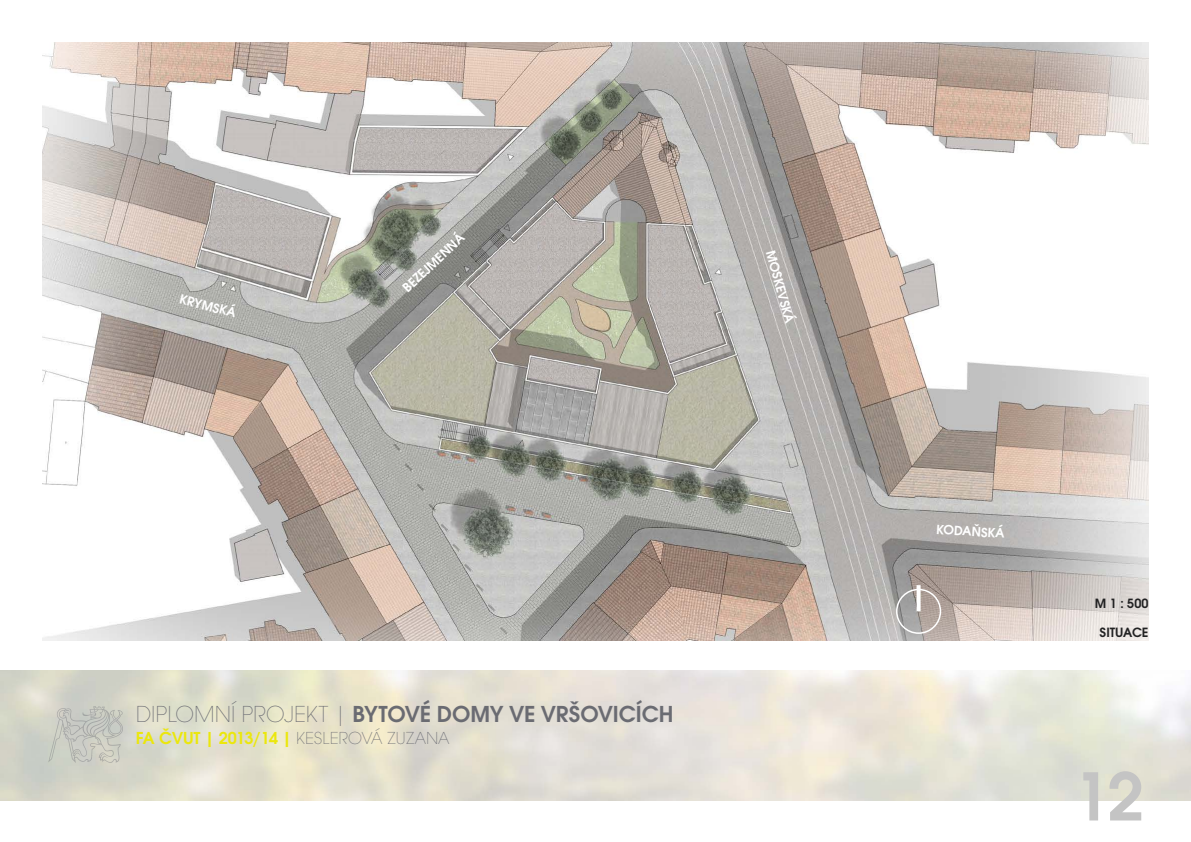
<style>
.page{position:relative;width:1191px;height:842px;background:#fff}
.page>*{position:absolute;margin:0;border:0;box-sizing:border-box;transform-origin:0 0}
.t1{font:72px "Avant Gar Got Itc TOT Dem";color:#c4c4c4}
.t2{font:24px "Avant Gar Got Itc TOT Dem";color:#6a6b72}
.t3{font:18px "Avant Gar Got Itc TOT Dem";letter-spacing:-.015em;color:#ebe70d}
.t4{font:14px "Avant Gar Got Itc TOT Dem";color:#fff}
.t5{font:14px "Avant Gar Got Itc TOT Dem";color:#222223}
.s1{font-family:"Avant Gar Got Itc TOT";font-weight:300;font-stretch:expanded}
.s2{font-family:"Avant Gar Got Itc TOT";font-weight:300;font-stretch:expanded;color:#6a6b72}
</style>
<div class="page">
<svg style="left:48px;top:706px;width:75px;height:57px;background:#c6c8bf"></svg>
<img style="left:43px;top:43px;width:1105px;height:598px">
<div style="left:896px;top:589px;width:45px;height:45px;border:2px solid #fff;border-radius:50%"></div>
<svg style="left:916px;top:585px;width:4px;height:26px"></svg>
<p class="t4" style="left:182px;top:291px;width:59px;rotate:14deg">KRYMSKÁ</p>
<p class="t4" style="left:399px;top:283px;width:80px;rotate:-43deg">BEZEJMENNÁ</p>
<p class="t4" style="left:778px;top:249px;width:76px;rotate:75deg">MOSKEVSKÁ</p>
<p class="t2" style="left:136px;top:700px;width:539px"><span class="s1">DIPLOMNÍ PROJEKT |</span> BYTOVÉ DOMY VE VRŠOVICÍCH</p>
<p class="t3" style="left:136px;top:727px;width:315px">FA ČVUT | 2013/14 | <span class="s2">KESLEROVÁ ZUZANA</span></p>
<p class="t4" style="left:937px;top:521px;width:70px;rotate:4deg">KODAŇSKÁ</p>
<p class="t5" style="left:1094px;top:595px;width:55px">M 1 : 500</p>
<p class="t5" style="left:1099px;top:624px;width:50px">SITUACE</p>
<h1 class="t1" style="left:1074px;top:754px;width:71px">12</h1>
</div>
